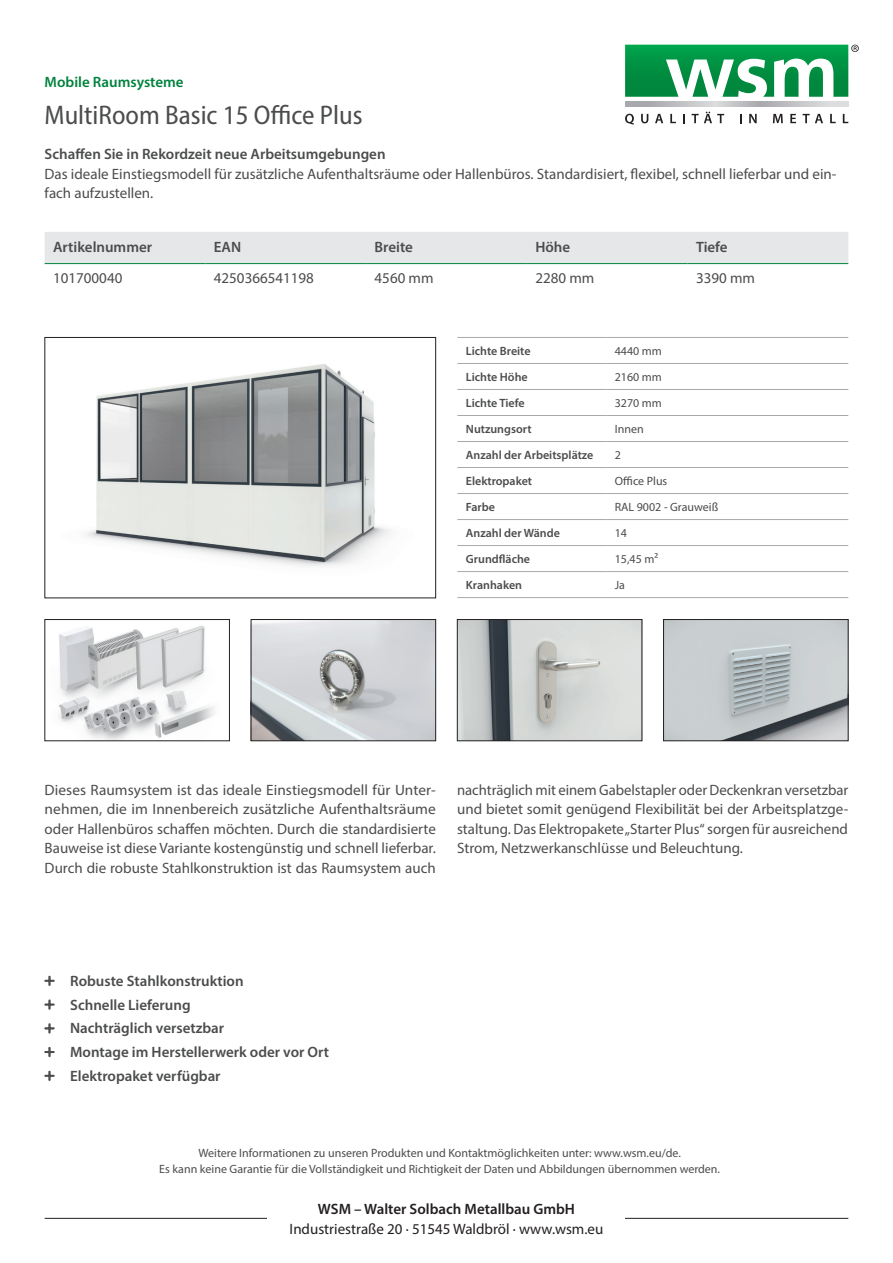
<style>
.page{position:relative;width:893px;height:1263px;background:#fff}
.page>*{position:absolute;margin:0;border:0;box-sizing:border-box;transform-origin:0 0}
.t1{font:semi-condensed 27px "Myriad Pro";color:#4b4c4d}
.t2{font:15px/19.5px "Myriad Pro";color:#4b4c4d;text-align:justify}
.t3{font:600 15px/23.7px "Myriad Pro";color:#4b4c4d}
.t4{font:15px "Myriad Pro";color:#231f20}
.t5{font:600 15px "Myriad Pro";color:#231f20}
.t6{font:600 15px "Myriad Pro";color:#00823d}
.t7{font:12px/16.5px "Myriad Pro";color:#4b4c4d;text-align:center}
.t8{font:600 12px "Myriad Pro";color:#4b4c4d}
</style>
<div class="page">
<img style="left:85px;top:364px;width:306px;height:203px">
<div style="left:45px;top:337px;width:391px;height:261px;border:1px solid #231f20"></div>
<img style="left:59px;top:625px;width:156px;height:114px">
<div style="left:45px;top:619px;width:185px;height:122px;border:1px solid #231f20"></div>
<img style="left:253px;top:621px;width:181px;height:118px">
<div style="left:251px;top:619px;width:185px;height:122px;border:1px solid #231f20"></div>
<img style="left:665px;top:621px;width:181px;height:118px">
<div style="left:663px;top:619px;width:185px;height:122px;border:1px solid #231f20"></div>
<img style="left:459px;top:621px;width:181px;height:118px">
<div style="left:457px;top:619px;width:185px;height:122px;border:1px solid #231f20"></div>
<div style="left:45px;top:232px;width:803px;height:31px;background:#e6e7e9"></div>
<hr style="left:45px;top:263px;width:160px;height:1px;background:#00823d">
<hr style="left:205px;top:263px;width:161px;height:1px;background:#00823d">
<hr style="left:366px;top:263px;width:161px;height:1px;background:#00823d">
<hr style="left:527px;top:263px;width:161px;height:1px;background:#00823d">
<hr style="left:688px;top:263px;width:160px;height:1px;background:#00823d">
<hr style="left:457px;top:337px;width:149px;height:1px;background:#a8a9ad">
<hr style="left:606px;top:337px;width:242px;height:1px;background:#a8a9ad">
<hr style="left:457px;top:363px;width:149px;height:1px;background:#a8a9ad">
<hr style="left:606px;top:363px;width:242px;height:1px;background:#a8a9ad">
<hr style="left:457px;top:389px;width:149px;height:1px;background:#a8a9ad">
<hr style="left:606px;top:389px;width:242px;height:1px;background:#a8a9ad">
<hr style="left:457px;top:415px;width:149px;height:1px;background:#a8a9ad">
<hr style="left:606px;top:415px;width:242px;height:1px;background:#a8a9ad">
<hr style="left:457px;top:441px;width:149px;height:1px;background:#a8a9ad">
<hr style="left:606px;top:441px;width:242px;height:1px;background:#a8a9ad">
<hr style="left:457px;top:467px;width:149px;height:1px;background:#a8a9ad">
<hr style="left:606px;top:467px;width:242px;height:1px;background:#a8a9ad">
<hr style="left:457px;top:493px;width:149px;height:1px;background:#a8a9ad">
<hr style="left:606px;top:493px;width:242px;height:1px;background:#a8a9ad">
<hr style="left:457px;top:519px;width:149px;height:1px;background:#a8a9ad">
<hr style="left:606px;top:519px;width:242px;height:1px;background:#a8a9ad">
<hr style="left:457px;top:545px;width:149px;height:1px;background:#a8a9ad">
<hr style="left:606px;top:545px;width:242px;height:1px;background:#a8a9ad">
<hr style="left:457px;top:571px;width:149px;height:1px;background:#a8a9ad">
<hr style="left:606px;top:571px;width:242px;height:1px;background:#a8a9ad">
<hr style="left:457px;top:597px;width:149px;height:1px;background:#a8a9ad">
<hr style="left:606px;top:597px;width:242px;height:1px;background:#a8a9ad">
<hr style="left:45px;top:1218px;width:803px;height:1px;background:#231f20">
<svg style="left:625px;top:114px;width:9px;height:11px"></svg>
<svg style="left:641px;top:114px;width:7px;height:9px"></svg>
<svg style="left:655px;top:114px;width:8px;height:9px"></svg>
<svg style="left:670px;top:114px;width:6px;height:9px"></svg>
<svg style="left:683px;top:114px;width:2px;height:9px"></svg>
<svg style="left:692px;top:112px;width:32px;height:11px"></svg>
<svg style="left:749px;top:114px;width:8px;height:9px"></svg>
<svg style="left:773px;top:114px;width:10px;height:9px"></svg>
<svg style="left:790px;top:114px;width:6px;height:9px"></svg>
<svg style="left:803px;top:114px;width:20px;height:9px"></svg>
<svg style="left:830px;top:114px;width:6px;height:9px"></svg>
<svg style="left:843px;top:114px;width:5px;height:9px"></svg>
<hr style="left:625px;top:106px;width:223px;height:1px;background:#636366">
<svg style="left:625px;top:102px;width:223px;height:4px"></svg>
<svg style="left:625px;top:45px;width:234px;height:52px"></svg>
<div style="left:268px;top:1203px;width:357px;height:30px;background:#fff"></div>
<p class="t6" style="left:45px;top:72px;width:141px">Mobile Raumsysteme</p>
<h1 class="t1" style="left:45px;top:99px;width:319px">MultiRoom Basic 15 Office Plus</h1>
<p class="t3" style="left:45px;top:142px;width:342px">Schaffen Sie in Rekordzeit neue Arbeitsumgebungen</p>
<p class="t2" style="left:45px;top:164px;width:793px">Das ideale Einstiegsmodell für zusätzliche Aufenthaltsräume oder Hallenbüros. Standardisiert, flexibel, schnell lieferbar und ein&shy;fach aufzustellen.</p>
<p class="t3" style="left:53px;top:234px;width:101px">Artikelnummer</p>
<p class="t3" style="left:214px;top:234px;width:29px">EAN</p>
<p class="t3" style="left:375px;top:234px;width:40px">Breite</p>
<p class="t3" style="left:535px;top:234px;width:36px">Höhe</p>
<p class="t3" style="left:696px;top:234px;width:33px">Tiefe</p>
<p class="t2" style="left:53px;top:268px;width:71px">101700040</p>
<p class="t2" style="left:214px;top:268px;width:102px">4250366541198</p>
<p class="t2" style="left:375px;top:268px;width:60px">4560 mm</p>
<p class="t2" style="left:535px;top:268px;width:60px">2280 mm</p>
<p class="t2" style="left:696px;top:268px;width:60px">3390 mm</p>
<p class="t8" style="left:466px;top:343px;width:66px">Lichte Breite</p>
<p class="t7" style="left:615px;top:342px;width:49px">4440 mm</p>
<p class="t8" style="left:466px;top:369px;width:63px">Lichte Höhe</p>
<p class="t7" style="left:615px;top:368px;width:49px">2160 mm</p>
<p class="t8" style="left:466px;top:395px;width:60px">Lichte Tiefe</p>
<p class="t7" style="left:615px;top:394px;width:49px">3270 mm</p>
<p class="t8" style="left:466px;top:421px;width:67px">Nutzungsort</p>
<p class="t7" style="left:615px;top:420px;width:30px">Innen</p>
<p class="t8" style="left:466px;top:447px;width:129px">Anzahl der Arbeitsplätze</p>
<p class="t7" style="left:615px;top:446px;width:8px">2</p>
<p class="t8" style="left:466px;top:473px;width:68px">Elektropaket</p>
<p class="t7" style="left:615px;top:472px;width:54px">Office Plus</p>
<p class="t8" style="left:466px;top:499px;width:31px">Farbe</p>
<p class="t7" style="left:615px;top:498px;width:105px">RAL 9002 - Grauweiß</p>
<p class="t8" style="left:466px;top:525px;width:95px">Anzahl der Wände</p>
<p class="t7" style="left:615px;top:524px;width:14px">14</p>
<p class="t8" style="left:466px;top:551px;width:66px">Grundfläche</p>
<p class="t7" style="left:615px;top:550px;width:45px">15,45 m²</p>
<p class="t8" style="left:466px;top:577px;width:58px">Kranhaken</p>
<p class="t7" style="left:615px;top:577px;width:12px">Ja</p>
<p class="t2" style="left:45px;top:780px;width:393px">Dieses Raumsystem ist das ideale Einstiegsmodell für Unter&shy;nehmen, die im Innenbereich zusätzliche Aufenthaltsräume oder Hallenbüros schaffen möchten. Durch die standardisierte Bauweise ist diese Variante kostengünstig und schnell lieferbar.<br>Durch die robuste Stahlkonstruktion ist das Raumsystem auch</p>
<p class="t2" style="left:457px;top:780px;width:393px">nachträglich mit einem Gabelstapler oder Deckenkran versetzbar und bietet somit genügend Flexibilität bei der Arbeitsplatzge&shy;staltung. Das Elektropakete „Starter Plus“ sorgen für ausreichend Strom, Netzwerkanschlüsse und Beleuchtung.</p>
<p class="t3" style="left:70px;top:968px;width:260px">Robuste Stahlkonstruktion<br>Schnelle Lieferung<br>Nachträglich versetzbar<br>Montage im Herstellerwerk oder vor Ort<br>Elektropaket verfügbar</p>
<p class="t7" style="left:159px;top:1144px;width:562px">Weitere Informationen zu unseren Produkten und Kontaktmöglichkeiten unter: www.wsm.eu/de.<br>Es kann keine Garantie für die Vollständigkeit und Richtigkeit der Daten und Abbildungen übernommen werden.</p>
<p class="t5" style="left:318px;top:1199px;width:259px">WSM – Walter Solbach Metallbau GmbH</p>
<p class="t4" style="left:290px;top:1219px;width:315px">Industriestraße 20 · 51545 Waldbröl · www.wsm.eu</p>
</div>
